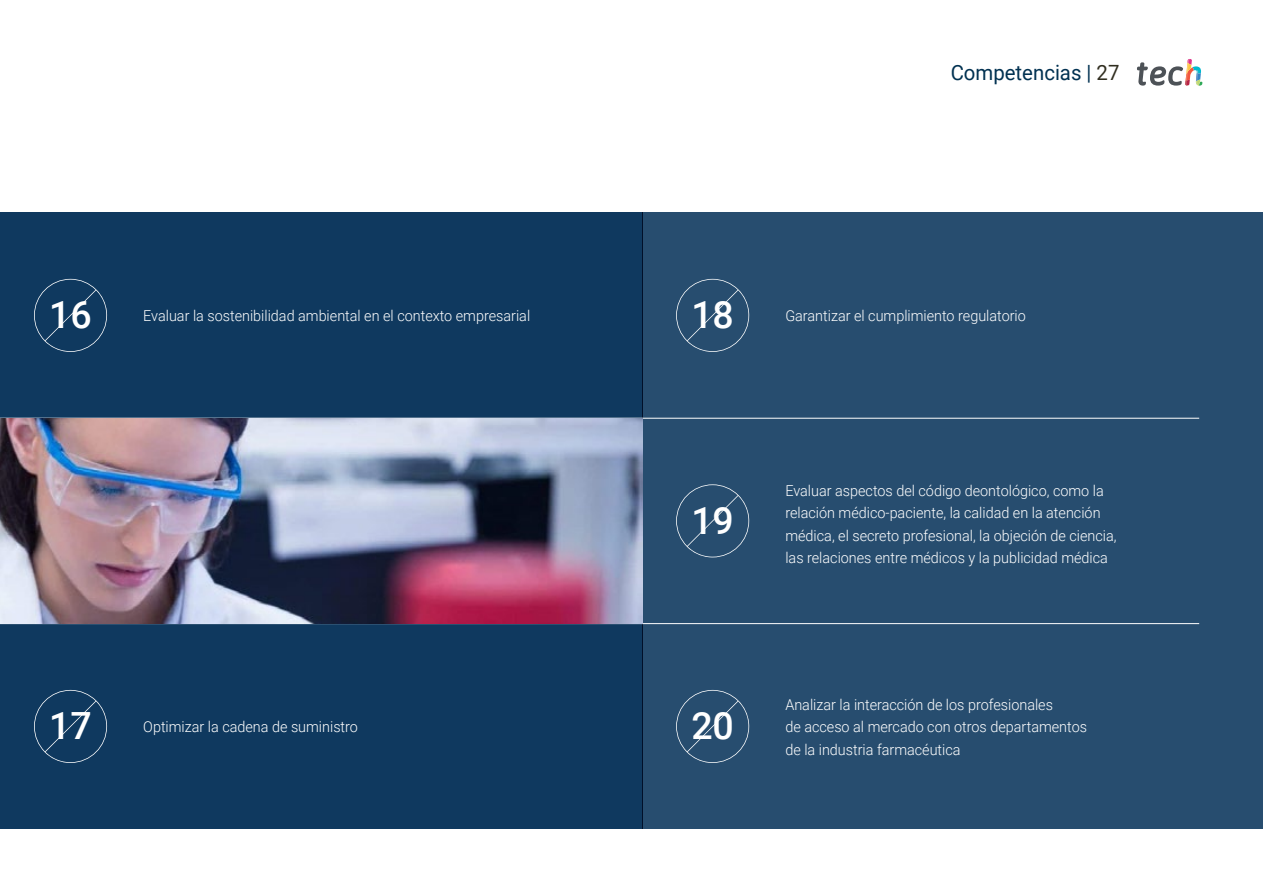
<style>
.page{position:relative;width:1263px;height:893px;background:#fff}
.page>*{position:absolute;margin:0;border:0;box-sizing:border-box;transform-origin:0 0}
.t1{font:500 37.5px "Roboto";color:#fff}
.t2{font:21px "Roboto";color:#013151}
.t3{font:300 15px/22.5px "Roboto";color:#fff;scale:.96 1}
.s1{color:#312e20}
</style>
<div class="page">
<div style="left:0;top:213px;width:642px;height:616px;background:#0f395f"></div>
<div style="left:642px;top:213px;width:621px;height:616px;background:#274d6f"></div>
<svg style="left:676px;top:279px;width:73px;height:73px"></svg>
<svg style="left:676px;top:484px;width:73px;height:73px"></svg>
<svg style="left:34px;top:279px;width:73px;height:73px"></svg>
<svg style="left:676px;top:690px;width:73px;height:73px"></svg>
<hr style="left:0;top:418px;width:1199px;height:1px;background:#fff">
<hr style="left:0;top:623px;width:1199px;height:1px;background:#fff">
<img style="left:0;top:418px;width:642px;height:206px">
<svg style="left:34px;top:690px;width:73px;height:73px"></svg>
<svg style="left:1137px;top:59px;width:65px;height:27px"></svg>
<h2 class="t2" style="left:951px;top:57px;width:170px">Competencias | <span class="s1">27</span></h2>
<h1 class="t1" style="left:49px;top:288px;width:44px">16</h1>
<p class="t3" style="left:143px;top:304px;width:405px">Evaluar la sostenibilidad ambiental en el contexto empresarial</p>
<h1 class="t1" style="left:691px;top:288px;width:44px">18</h1>
<p class="t3" style="left:785px;top:304px;width:252px">Garantizar el cumplimiento regulatorio</p>
<h1 class="t1" style="left:691px;top:494px;width:44px">19</h1>
<h1 class="t1" style="left:49px;top:699px;width:44px">17</h1>
<p class="t3" style="left:143px;top:715px;width:225px">Optimizar la cadena de suministro</p>
<h1 class="t1" style="left:691px;top:699px;width:44px">20</h1>
<p class="t3" style="left:785px;top:478px;width:346px">Evaluar aspectos del código deontológico, como la relación médico-paciente, la calidad en la atención médica, el secreto profesional, la objeción de ciencia, las relaciones entre médicos y la publicidad médica</p>
<p class="t3" style="left:785px;top:692px;width:316px">Analizar la interacción de los profesionales<br>de acceso al mercado con otros departamentos de la industria farmacéutica</p>
</div>
